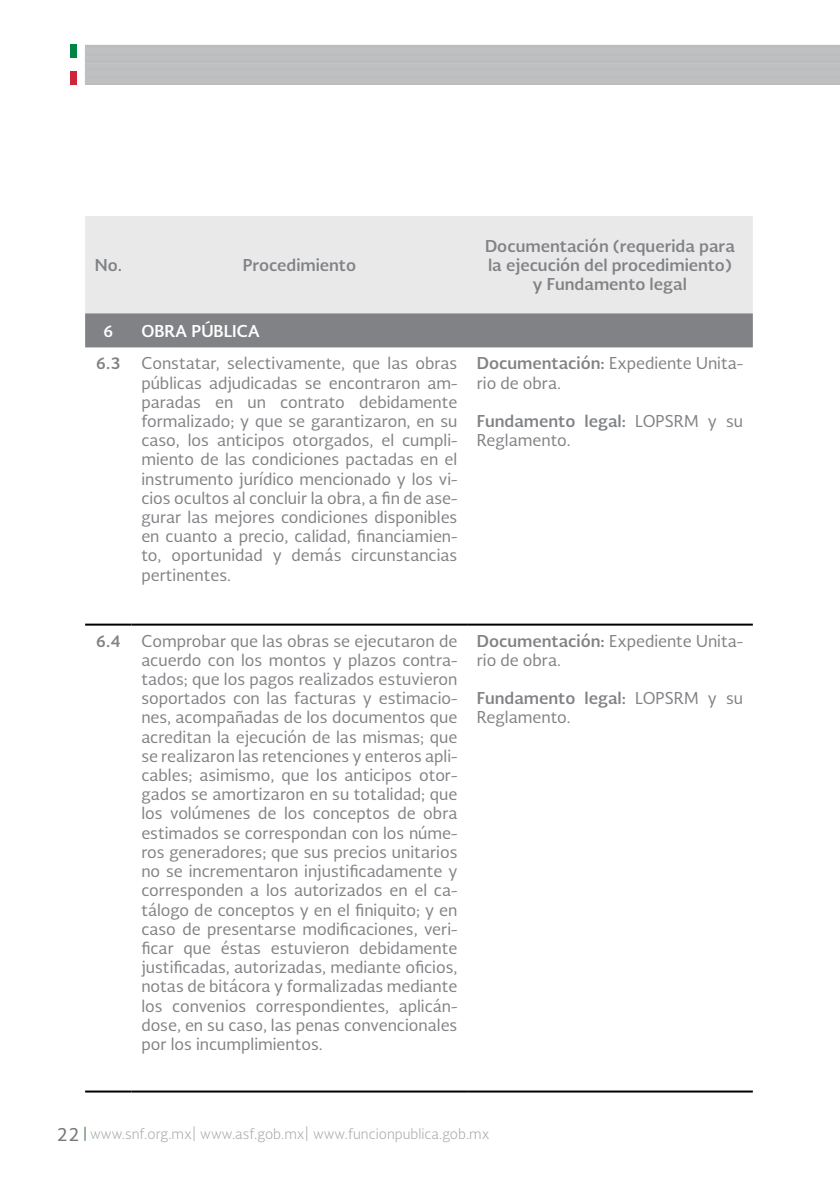
<style>
.page{position:relative;width:840px;height:1191px;background:#fff}
.page>*{position:absolute;margin:0;border:0;box-sizing:border-box;transform-origin:0 0}
.t1{font:16px/19.2px "Soberana Sans";color:#808285}
.t2{font:700 16px/19.2px "Soberana Sans";color:#808285;text-align:center}
.t3{font:700 16px "Soberana Sans";color:#fff}
.t4{font:300 14px "Soberana Sans";color:#a7a9ac}
.s1{font-weight:700}
.s2{font-weight:400;font-size:18px;color:#77787b}
</style>
<div class="page">
<div style="left:70px;top:45px;width:7px;height:13px;background:#008644"></div>
<div style="left:70px;top:72px;width:7px;height:13px;background:#cf2538"></div>
<svg style="left:85px;top:1126px;width:1px;height:14px"></svg>
<div style="left:85px;top:45px;width:755px;height:40px;background:#bfc0c2"></div>
<div style="left:85px;top:216px;width:667px;height:97px;background:#e9e9ea"></div>
<div style="left:85px;top:313px;width:667px;height:34px;background:#808285"></div>
<hr style="left:85px;top:623px;width:47px;height:2px;background:#000">
<hr style="left:132px;top:623px;width:335px;height:2px;background:#000">
<hr style="left:467px;top:623px;width:285px;height:2px;background:#000">
<hr style="left:85px;top:1090px;width:47px;height:2px;background:#000">
<hr style="left:132px;top:1090px;width:335px;height:2px;background:#000">
<hr style="left:467px;top:1090px;width:285px;height:2px;background:#000">
<p class="t2" style="left:95px;top:255px;width:29px">No.</p>
<p class="t2" style="left:242px;top:255px;width:115px">Procedimiento</p>
<p class="t2" style="left:484px;top:235px;width:251px">Documentación (requerida para la ejecución del procedimiento) y Fundamento legal</p>
<p class="t3" style="left:103px;top:320px;width:12px">6</p>
<p class="t3" style="left:141px;top:320px;width:120px">OBRA PÚBLICA</p>
<p class="t2" style="left:96px;top:353px;width:27px">6.3</p>
<p class="t1" style="left:141px;top:353px;width:317px;text-align:justify">Constatar, selectivamente, que las obras públicas adjudicadas se encontraron am&shy;paradas en un contrato debidamente formalizado; y que se garantizaron, en su caso, los anticipos otorgados, el cumpli&shy;miento de las condiciones pactadas en el instrumento jurídico mencionado y los vi&shy;cios ocultos al concluir la obra, a fin de ase&shy;gurar las mejores condiciones disponibles en cuanto a precio, calidad, financiamien&shy;to, oportunidad y demás circunstancias pertinentes.</p>
<p class="t1" style="left:476px;top:353px;width:268px"><span class="s1">Documentación:</span> Expediente Unita&shy;rio de obra.</p>
<p class="t1" style="left:476px;top:411px;width:268px"><span class="s1">Fundamento legal:</span> LOPSRM y su<br>Reglamento.</p>
<p class="t2" style="left:96px;top:630px;width:27px">6.4</p>
<p class="t1" style="left:141px;top:630px;width:317px;text-align:justify">Comprobar que las obras se ejecutaron de acuerdo con los montos y plazos contra&shy;tados; que los pagos realizados estuvieron soportados con las facturas y estimacio&shy;nes, acompañadas de los documentos que acreditan la ejecución de las mismas; que se realizaron las retenciones y enteros apli&shy;cables; asimismo, que los anticipos otor&shy;gados se amortizaron en su totalidad; que los volúmenes de los conceptos de obra estimados se correspondan con los núme&shy;ros generadores; que sus precios unitarios no se incrementaron injustificadamente y corresponden a los autorizados en el ca&shy;tálogo de conceptos y en el finiquito; y en caso de presentarse modificaciones, veri&shy;ficar que éstas estuvieron debidamente justificadas, autorizadas, mediante oficios, notas de bitácora y formalizadas mediante los convenios correspondientes, aplicán&shy;dose, en su caso, las penas convencionales por los incumplimientos.</p>
<p class="t1" style="left:476px;top:630px;width:268px"><span class="s1">Documentación:</span> Expediente Unita&shy;rio de obra.</p>
<p class="t1" style="left:476px;top:688px;width:268px"><span class="s1">Fundamento legal:</span> LOPSRM y su<br>Reglamento.</p>
<p class="t4" style="left:56px;top:1125px;width:434px"><span class="s2">22</span> www.snf.org.mx| www.asf.gob.mx| www.funcionpublica.gob.mx</p>
</div>
